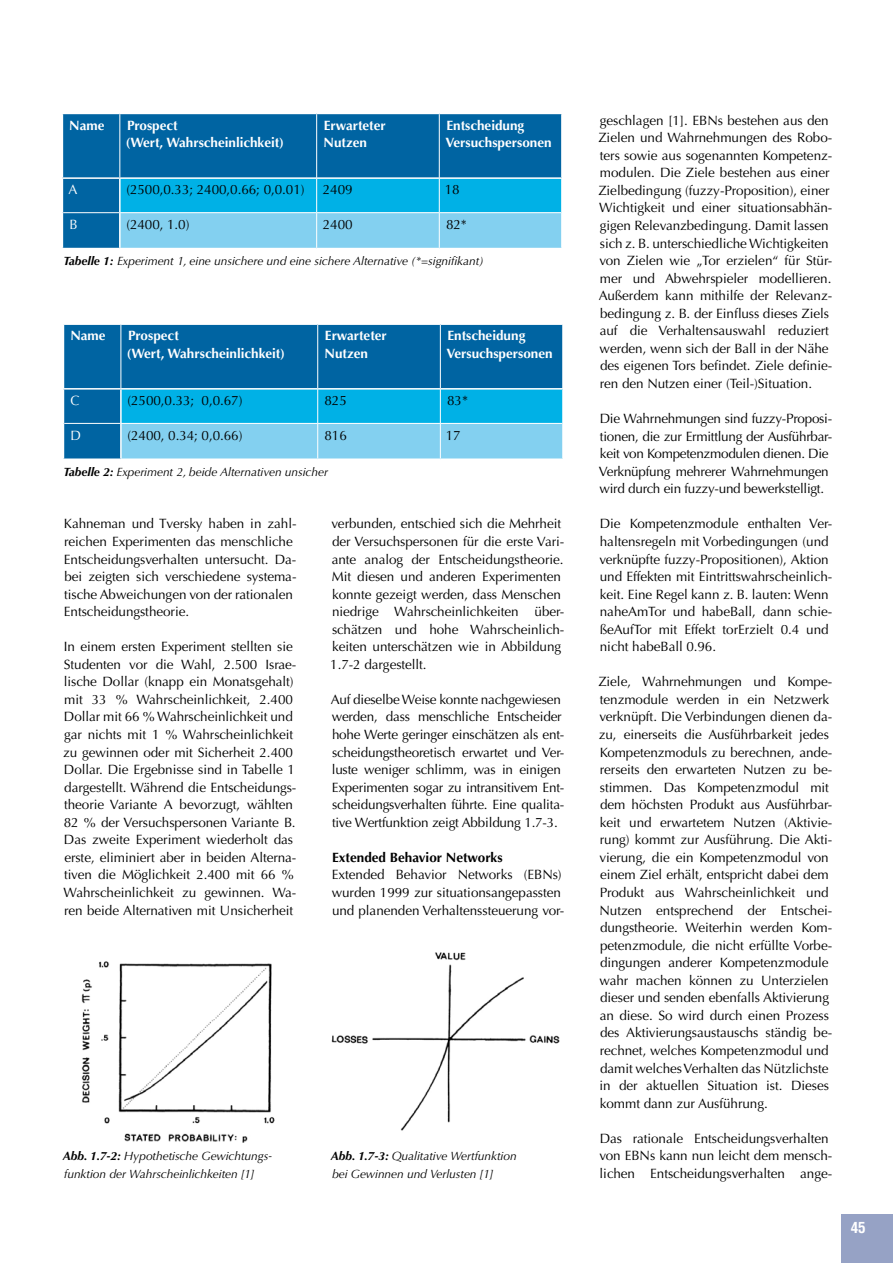
<style>
.page{position:relative;width:893px;height:1263px;background:#fff}
.page>*{position:absolute;margin:0;border:0;box-sizing:border-box;transform-origin:0 0}
.t1{font:700 condensed 15px "Helvetica LT Std";color:#fff}
.t2{font:13.5px/17.5px "Optima LT Std";letter-spacing:-.005em;color:#000}
.t3{font:700 13.5px/17.5px "Optima LT Std";color:#fff}
.t4{font:13.5px "Optima LT Std";color:#fff}
.t5{font:italic 12px/17.5px "Optima LT Std";letter-spacing:-.005em;color:#000}
.s1{font-weight:700}
</style>
<div class="page">
<div style="left:842px;top:1214px;width:51px;height:49px;background:#96a2c5"></div>
<img style="left:81px;top:961px;width:194px;height:182px">
<img style="left:332px;top:952px;width:228px;height:179px">
<svg style="left:63px;top:114px;width:498px;height:134px;background:#208fc3"></svg>
<hr style="left:62px;top:177px;width:58px;height:2px;background:#fff">
<hr style="left:120px;top:177px;width:196px;height:2px;background:#fff">
<hr style="left:119px;top:179px;width:2px;height:33px;background:#fff">
<hr style="left:317px;top:177px;width:122px;height:2px;background:#fff">
<hr style="left:440px;top:177px;width:123px;height:2px;background:#fff">
<hr style="left:119px;top:213px;width:2px;height:35px;background:#fff">
<hr style="left:63px;top:212px;width:57px;height:1px;background:#fff">
<hr style="left:119px;top:114px;width:1px;height:63px;background:#fff">
<hr style="left:316px;top:114px;width:1px;height:64px;background:#fff">
<hr style="left:439px;top:114px;width:1px;height:64px;background:#fff">
<hr style="left:316px;top:178px;width:1px;height:34px;background:#fff">
<hr style="left:439px;top:178px;width:1px;height:34px;background:#fff">
<hr style="left:120px;top:212px;width:197px;height:1px;background:#fff">
<hr style="left:317px;top:212px;width:122px;height:1px;background:#fff">
<hr style="left:316px;top:213px;width:1px;height:35px;background:#fff">
<hr style="left:439px;top:212px;width:122px;height:1px;background:#fff">
<hr style="left:439px;top:213px;width:1px;height:35px;background:#fff">
<svg style="left:64px;top:325px;width:498px;height:133px;background:#1e8ec3"></svg>
<hr style="left:63px;top:388px;width:58px;height:2px;background:#fff">
<hr style="left:121px;top:388px;width:196px;height:2px;background:#fff">
<hr style="left:120px;top:390px;width:2px;height:33px;background:#fff">
<hr style="left:318px;top:388px;width:122px;height:2px;background:#fff">
<hr style="left:441px;top:388px;width:123px;height:2px;background:#fff">
<hr style="left:120px;top:424px;width:2px;height:34px;background:#fff">
<hr style="left:64px;top:423px;width:57px;height:1px;background:#fff">
<hr style="left:121px;top:325px;width:1px;height:63px;background:#fff">
<hr style="left:317px;top:325px;width:1px;height:64px;background:#fff">
<hr style="left:440px;top:325px;width:1px;height:64px;background:#fff">
<hr style="left:317px;top:389px;width:1px;height:34px;background:#fff">
<hr style="left:440px;top:389px;width:1px;height:34px;background:#fff">
<hr style="left:121px;top:423px;width:197px;height:1px;background:#fff">
<hr style="left:318px;top:423px;width:122px;height:1px;background:#fff">
<hr style="left:317px;top:424px;width:1px;height:34px;background:#fff">
<hr style="left:440px;top:423px;width:122px;height:1px;background:#fff">
<hr style="left:440px;top:424px;width:1px;height:34px;background:#fff">
<p class="t3" style="left:69px;top:117px;width:37px">Name</p>
<p class="t3" style="left:126px;top:117px;width:159px">Prospect<br>(Wert, Wahrscheinlichkeit)</p>
<p class="t3" style="left:324px;top:117px;width:64px">Erwarteter<br>Nutzen</p>
<p class="t3" style="left:445px;top:117px;width:108px">Entscheidung<br>Versuchspersonen</p>
<p class="t4" style="left:68px;top:182px;width:11px">A</p>
<p class="t2" style="left:126px;top:181px;width:180px">(2500,0.33; 2400,0.66; 0,0.01)</p>
<p class="t2" style="left:323px;top:181px;width:31px">2409</p>
<p class="t2" style="left:445px;top:181px;width:16px">18</p>
<p class="t4" style="left:69px;top:217px;width:10px">B</p>
<p class="t2" style="left:126px;top:216px;width:65px">(2400, 1.0)</p>
<p class="t2" style="left:323px;top:216px;width:31px">2400</p>
<p class="t2" style="left:446px;top:216px;width:22px">82*</p>
<p class="t5" style="left:63px;top:252px;width:422px"><span class="s1">Tabelle 1:</span> Experiment 1, eine unsichere und eine sichere Alternative (*=signifikant)</p>
<p class="t3" style="left:70px;top:327px;width:37px">Name</p>
<p class="t3" style="left:127px;top:327px;width:159px">Prospect<br>(Wert, Wahrscheinlichkeit)</p>
<p class="t3" style="left:325px;top:327px;width:64px">Erwarteter<br>Nutzen</p>
<p class="t3" style="left:446px;top:327px;width:108px">Entscheidung<br>Versuchspersonen</p>
<p class="t4" style="left:70px;top:393px;width:11px">C</p>
<p class="t2" style="left:127px;top:392px;width:117px">(2500,0.33; 0,0.67)</p>
<p class="t2" style="left:325px;top:392px;width:24px">825</p>
<p class="t2" style="left:447px;top:392px;width:22px">83*</p>
<p class="t4" style="left:70px;top:427px;width:12px">D</p>
<p class="t2" style="left:127px;top:426px;width:117px">(2400, 0.34; 0,0.66)</p>
<p class="t2" style="left:325px;top:426px;width:24px">816</p>
<p class="t2" style="left:446px;top:426px;width:16px">17</p>
<p class="t5" style="left:63px;top:463px;width:266px"><span class="s1">Tabelle 2:</span> Experiment 2, beide Alternativen unsicher</p>
<p class="t2" style="left:64px;top:515px;width:234px">Kahneman und Tversky haben in zahl&shy;reichen Experimenten das menschliche Entscheidungsverhalten untersucht. Da&shy;bei zeigten sich verschiedene systema&shy;tische Abweichungen von der rationalen Entscheidungstheorie.</p>
<p class="t2" style="left:63px;top:638px;width:235px">In einem ersten Experiment stellten sie Studenten vor die Wahl, 2.500 Israe&shy;lische Dollar (knapp ein Monatsgehalt) mit 33 % Wahrscheinlichkeit, 2.400<br>Dollar mit 66 % Wahrscheinlichkeit und gar nichts mit 1 % Wahrscheinlichkeit zu gewinnen oder mit Sicherheit 2.400<br>Dollar. Die Ergebnisse sind in Tabelle 1 dargestellt. Während die Entscheidungs&shy;theorie Variante A bevorzugt, wählten 82 % der Versuchspersonen Variante B.<br>Das zweite Experiment wiederholt das erste, eliminiert aber in beiden Alterna&shy;tiven die Möglichkeit 2.400 mit 66 % Wahrscheinlichkeit zu gewinnen. Wa&shy;ren beide Alternativen mit Unsicherheit</p>
<p class="t2" style="left:330px;top:515px;width:236px">verbunden, entschied sich die Mehrheit der Versuchspersonen für die erste Vari&shy;ante analog der Entscheidungstheorie.<br>Mit diesen und anderen Experimenten konnte gezeigt werden, dass Menschen niedrige Wahrscheinlichkeiten über&shy;schätzen und hohe Wahrscheinlich&shy;keiten unterschätzen wie in Abbildung 1.7-2 dargestellt.</p>
<p class="t2" style="left:331px;top:691px;width:235px">Auf dieselbe Weise konnte nachgewiesen werden, dass menschliche Entscheider hohe Werte geringer einschätzen als ent&shy;scheidungstheoretisch erwartet und Ver&shy;luste weniger schlimm, was in einigen Experimenten sogar zu intransitivem Ent&shy;scheidungsverhalten führte. Eine qualita&shy;tive Wertfunktion zeigt Abbildung 1.7-3.</p>
<p class="t2" style="left:332px;top:849px;width:234px"><span class="s1">Extended Behavior Networks<br></span>Extended Behavior Networks (EBNs) wurden 1999 zur situationsangepassten und planenden Verhaltenssteuerung vor-</p>
<p class="t5" style="left:63px;top:1147px;width:210px"><span class="s1">Abb. 1.7-2:</span> Hypothetische Gewichtungs&shy;funktion der Wahrscheinlichkeiten [1]</p>
<p class="t5" style="left:331px;top:1147px;width:187px"><span class="s1">Abb. 1.7-3:</span> Qualitative Wertfunktion bei Gewinnen und Verlusten [1]</p>
<p class="t2" style="left:598px;top:112px;width:235px">geschlagen [1]. EBNs bestehen aus den Zielen und Wahrnehmungen des Robo&shy;ters sowie aus sogenannten Kompetenz&shy;modulen. Die Ziele bestehen aus einer Zielbedingung (fuzzy-Proposition), einer Wichtigkeit und einer situationsabhän&shy;gigen Relevanzbedingung. Damit lassen sich z. B. unterschiedliche Wichtigkeiten von Zielen wie „Tor erzielen“ für Stür&shy;mer und Abwehrspieler modellieren.<br>Außerdem kann mithilfe der Relevanz&shy;bedingung z. B. der Einfluss dieses Ziels auf die Verhaltensauswahl reduziert werden, wenn sich der Ball in der Nähe des eigenen Tors befindet. Ziele definie&shy;ren den Nutzen einer (Teil-)Situation.</p>
<p class="t2" style="left:599px;top:410px;width:235px">Die Wahrnehmungen sind fuzzy-Proposi&shy;tionen, die zur Ermittlung der Ausführbar&shy;keit von Kompetenzmodulen dienen. Die Verknüpfung mehrerer Wahrnehmungen wird durch ein fuzzy-und bewerkstelligt.</p>
<p class="t2" style="left:599px;top:515px;width:234px">Die Kompetenzmodule enthalten Ver&shy;haltensregeln mit Vorbedingungen (und verknüpfte fuzzy-Propositionen), Aktion und Effekten mit Eintrittswahrscheinlich&shy;keit. Eine Regel kann z. B. lauten: Wenn naheAmTor und habeBall, dann schie&shy;ßeAufTor mit Effekt torErzielt 0.4 und nicht habeBall 0.96.</p>
<p class="t2" style="left:598px;top:673px;width:235px">Ziele, Wahrnehmungen und Kompe&shy;tenzmodule werden in ein Netzwerk verknüpft. Die Verbindungen dienen da&shy;zu, einerseits die Ausführbarkeit jedes Kompetenzmoduls zu berechnen, ande&shy;rerseits den erwarteten Nutzen zu be&shy;stimmen. Das Kompetenzmodul mit dem höchsten Produkt aus Ausführbar&shy;keit und erwartetem Nutzen (Aktivie&shy;rung) kommt zur Ausführung. Die Akti&shy;vierung, die ein Kompetenzmodul von einem Ziel erhält, entspricht dabei dem Produkt aus Wahrscheinlichkeit und Nutzen entsprechend der Entschei&shy;dungstheorie. Weiterhin werden Kom&shy;petenzmodule, die nicht erfüllte Vorbe&shy;dingungen anderer Kompetenzmodule wahr machen können zu Unterzielen dieser und senden ebenfalls Aktivierung an diese. So wird durch einen Prozess des Aktivierungsaustauschs ständig be&shy;rechnet, welches Kompetenzmodul und damit welches Verhalten das Nützlichste in der aktuellen Situation ist. Dieses kommt dann zur Ausführung.</p>
<p class="t2" style="left:599px;top:1129px;width:234px">Das rationale Entscheidungsverhalten von EBNs kann nun leicht dem mensch&shy;lichen Entscheidungsverhalten ange-</p>
<p class="t1" style="left:851px;top:1218px;width:16px">45</p>
</div>
